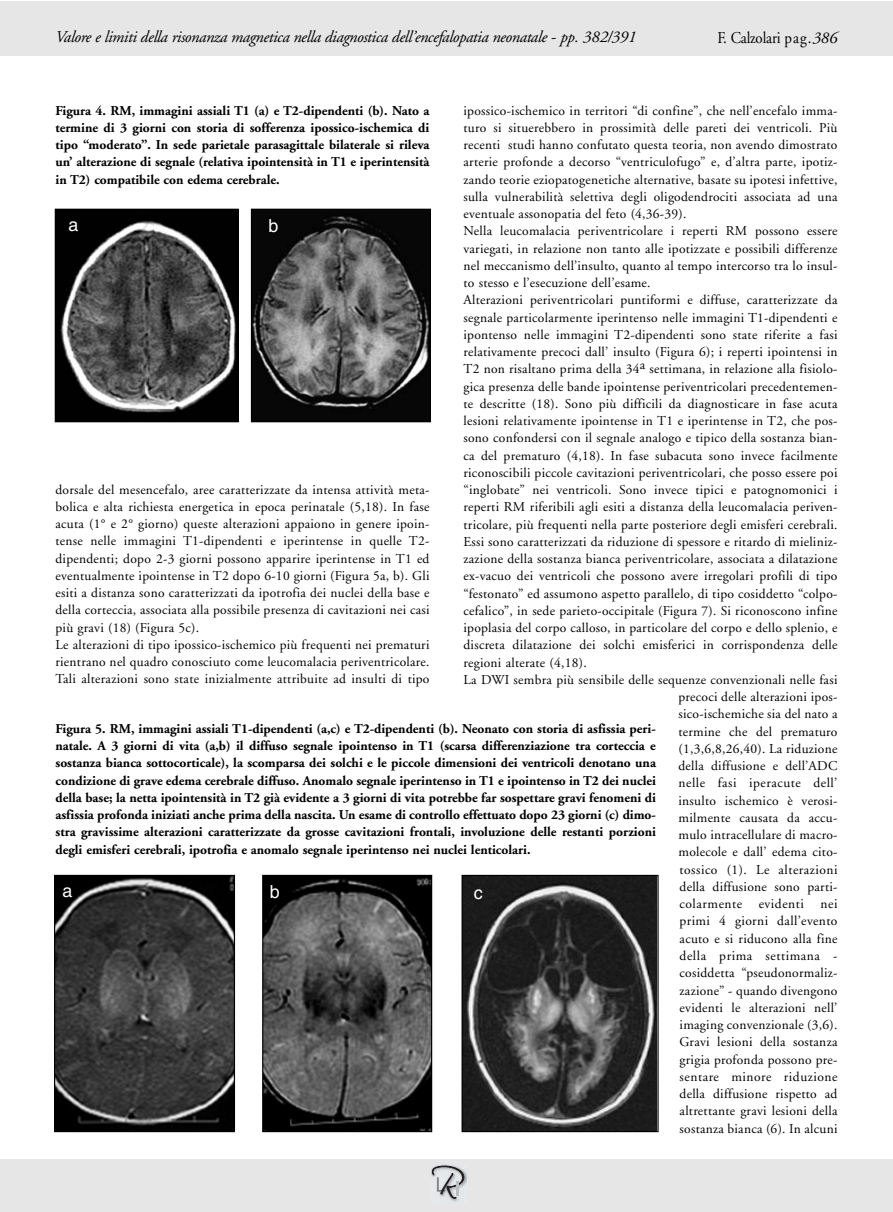
<style>
.page{position:relative;width:893px;height:1212px;background:#fff}
.page>*{position:absolute;margin:0;border:0;box-sizing:border-box;transform-origin:0 0}
.t1{font:18px "Helvetica";color:#fff}
.t2{font:italic 16.5px "Adobe Garamond";letter-spacing:-.025em;color:#000}
.t3{font:16.5px "Adobe Garamond";letter-spacing:-.01em;color:#000;scale:.9 1}
.t4{font:13.5px/17.2px "Adobe Garamond";letter-spacing:.02em;color:#000}
.t5{font:700 13.5px/17.2px "Adobe Garamond";color:#000;text-align:justify}
.t6{font:13.5px "Adobe Garamond";letter-spacing:.04em;color:#000}
.s1{font-style:italic}
</style>
<div class="page">
<div style="left:0;top:1px;width:892px;height:54px;background:#e6e6e6"></div>
<div style="left:0;top:1159px;width:892px;height:53px;background:#e6e6e6"></div>
<svg style="left:432px;top:1164px;width:34px;height:38px"></svg>
<img style="left:253px;top:211px;width:176px;height:209px">
<div style="left:251px;top:209px;width:180px;height:213px;border:1px solid #000"></div>
<img style="left:57px;top:211px;width:180px;height:209px">
<div style="left:55px;top:209px;width:184px;height:213px;border:1px solid #000"></div>
<img style="left:56px;top:877px;width:177px;height:253px">
<div style="left:54px;top:875px;width:181px;height:257px;border:1px solid #000"></div>
<img style="left:264px;top:877px;width:166px;height:253px">
<div style="left:262px;top:875px;width:170px;height:257px;border:1px solid #000"></div>
<img style="left:464px;top:877px;width:192px;height:253px">
<div style="left:462px;top:875px;width:197px;height:257px;border:1px solid #000"></div>
<p class="t2" style="left:55px;top:30px;width:582px">Valore e limiti della risonanza magnetica nella diagnostica dell’encefalopatia neonatale - pp. 382/391</p>
<p class="t3" style="left:717px;top:31px;width:135px">F. Calzolari pag.<span class="s1">386</span></p>
<p class="t5" style="left:56px;top:103px;width:375px">Figura 4. RM, immagini assiali T1 (a) e T2-dipendenti (b). Nato a termine di 3 giorni con storia di sofferenza ipossico-ischemica di tipo “moderato”. In sede parietale parasagittale bilaterale si rileva un’ alterazione di segnale (relativa ipointensità in T1 e iperintensità in T2) compatibile con edema cerebrale.</p>
<h1 class="t1" style="left:69px;top:218px;width:12px">a</h1>
<h1 class="t1" style="left:268px;top:219px;width:12px">b</h1>
<p class="t4" style="left:463px;top:103px;width:375px">ipossico-ischemico in territori “di confine”, che nell’encefalo imma-</p>
<p class="t4" style="left:463px;top:120px;width:375px">turo si situerebbero in prossimità delle pareti dei ventricoli. Più</p>
<p class="t4" style="left:463px;top:137px;width:375px">recenti studi hanno confutato questa teoria, non avendo dimostrato</p>
<p class="t4" style="left:463px;top:155px;width:375px">arterie profonde a decorso “ventriculofugo” e, d’altra parte, ipotiz-</p>
<p class="t4" style="left:463px;top:172px;width:375px">zando teorie eziopatogenetiche alternative, basate su ipotesi infettive,</p>
<p class="t4" style="left:463px;top:189px;width:375px">sulla vulnerabilità selettiva degli oligodendrociti associata ad una</p>
<p class="t4" style="left:463px;top:206px;width:225px">eventuale assonopatia del feto (4,36-39).</p>
<p class="t4" style="left:463px;top:224px;width:375px">Nella leucomalacia periventricolare i reperti RM possono essere</p>
<p class="t4" style="left:463px;top:241px;width:375px">variegati, in relazione non tanto alle ipotizzate e possibili differenze</p>
<p class="t4" style="left:463px;top:258px;width:375px">nel meccanismo dell’insulto, quanto al tempo intercorso tra lo insul-</p>
<p class="t4" style="left:463px;top:275px;width:189px">to stesso e l’esecuzione dell’esame.</p>
<p class="t4" style="left:463px;top:293px;width:375px">Alterazioni periventricolari puntiformi e diffuse, caratterizzate da</p>
<p class="t4" style="left:463px;top:310px;width:375px">segnale particolarmente iperintenso nelle immagini T1-dipendenti e</p>
<p class="t4" style="left:463px;top:327px;width:375px">ipontenso nelle immagini T2-dipendenti sono state riferite a fasi</p>
<p class="t4" style="left:463px;top:344px;width:375px">relativamente precoci dall’ insulto (Figura 6); i reperti ipointensi in</p>
<p class="t4" style="left:463px;top:362px;width:375px">T2 non risaltano prima della 34a settimana, in relazione alla fisiolo-</p>
<p class="t4" style="left:463px;top:379px;width:375px">gica presenza delle bande ipointense periventricolari precedentemen-</p>
<p class="t4" style="left:463px;top:396px;width:375px">te descritte (18). Sono più difficili da diagnosticare in fase acuta</p>
<p class="t4" style="left:463px;top:413px;width:375px">lesioni relativamente ipointense in T1 e iperintense in T2, che pos-</p>
<p class="t4" style="left:463px;top:431px;width:375px">sono confondersi con il segnale analogo e tipico della sostanza bian-</p>
<p class="t4" style="left:463px;top:448px;width:375px">ca del prematuro (4,18). In fase subacuta sono invece facilmente</p>
<p class="t4" style="left:463px;top:465px;width:375px">riconoscibili piccole cavitazioni periventricolari, che posso essere poi</p>
<p class="t4" style="left:463px;top:482px;width:375px">“inglobate” nei ventricoli. Sono invece tipici e patognomonici i</p>
<p class="t4" style="left:463px;top:500px;width:375px">reperti RM riferibili agli esiti a distanza della leucomalacia periven-</p>
<p class="t4" style="left:463px;top:517px;width:375px">tricolare, più frequenti nella parte posteriore degli emisferi cerebrali.</p>
<p class="t4" style="left:463px;top:534px;width:375px">Essi sono caratterizzati da riduzione di spessore e ritardo di mieliniz-</p>
<p class="t4" style="left:463px;top:551px;width:375px">zazione della sostanza bianca periventricolare, associata a dilatazione</p>
<p class="t4" style="left:463px;top:569px;width:375px">ex-vacuo dei ventricoli che possono avere irregolari profili di tipo</p>
<p class="t4" style="left:463px;top:586px;width:375px">“festonato” ed assumono aspetto parallelo, di tipo cosiddetto “colpo-</p>
<p class="t4" style="left:463px;top:603px;width:375px">cefalico”, in sede parieto-occipitale (Figura 7). Si riconoscono infine</p>
<p class="t4" style="left:463px;top:620px;width:375px">ipoplasia del corpo calloso, in particolare del corpo e dello splenio, e</p>
<p class="t4" style="left:463px;top:638px;width:375px">discreta dilatazione dei solchi emisferici in corrispondenza delle</p>
<p class="t4" style="left:463px;top:655px;width:125px">regioni alterate (4,18).</p>
<p class="t4" style="left:463px;top:672px;width:375px">La DWI sembra più sensibile delle sequenze convenzionali nelle fasi</p>
<p class="t4" style="left:678px;top:689px;width:160px">precoci delle alterazioni ipos-</p>
<p class="t4" style="left:678px;top:707px;width:160px">sico-ischemiche sia del nato a</p>
<p class="t4" style="left:678px;top:724px;width:160px">termine che del prematuro</p>
<p class="t4" style="left:678px;top:741px;width:160px">(1,3,6,8,26,40). La riduzione</p>
<p class="t4" style="left:678px;top:758px;width:160px">della diffusione e dell’ADC</p>
<p class="t6" style="left:678px;top:778px;width:160px">nelle fasi iperacute dell’</p>
<p class="t4" style="left:678px;top:793px;width:160px">insulto ischemico è verosi-</p>
<p class="t4" style="left:678px;top:810px;width:160px">milmente causata da accu-</p>
<p class="t4" style="left:678px;top:827px;width:160px">mulo intracellulare di macro-</p>
<p class="t4" style="left:678px;top:845px;width:160px">molecole e dall’ edema cito-</p>
<p class="t4" style="left:680px;top:862px;width:159px">tossico (1). Le alterazioni</p>
<p class="t4" style="left:680px;top:879px;width:159px">della diffusione sono parti-</p>
<p class="t6" style="left:680px;top:898px;width:159px">colarmente evidenti nei</p>
<p class="t4" style="left:680px;top:914px;width:159px">primi 4 giorni dall’evento</p>
<p class="t4" style="left:680px;top:931px;width:159px">acuto e si riducono alla fine</p>
<p class="t6" style="left:680px;top:950px;width:159px">della prima settimana -</p>
<p class="t4" style="left:680px;top:965px;width:159px">cosiddetta “pseudonormaliz-</p>
<p class="t4" style="left:680px;top:983px;width:159px">zazione” - quando divengono</p>
<p class="t4" style="left:680px;top:1000px;width:159px">evidenti le alterazioni nell’</p>
<p class="t4" style="left:680px;top:1017px;width:159px">imaging convenzionale (3,6).</p>
<p class="t4" style="left:680px;top:1034px;width:159px">Gravi lesioni della sostanza</p>
<p class="t4" style="left:680px;top:1052px;width:159px">grigia profonda possono pre-</p>
<p class="t6" style="left:680px;top:1071px;width:159px">sentare minore riduzione</p>
<p class="t4" style="left:680px;top:1086px;width:159px">della diffusione rispetto ad</p>
<p class="t4" style="left:680px;top:1103px;width:159px">altrettante gravi lesioni della</p>
<p class="t4" style="left:680px;top:1121px;width:159px">sostanza bianca (6). In alcuni</p>
<p class="t4" style="left:56px;top:482px;width:375px">dorsale del mesencefalo, aree caratterizzate da intensa attività meta&shy;bolica e alta richiesta energetica in epoca perinatale (5,18). In fase acuta (1° e 2° giorno) queste alterazioni appaiono in genere ipoin&shy;tense nelle immagini T1-dipendenti e iperintense in quelle T2- dipendenti; dopo 2-3 giorni possono apparire iperintense in T1 ed eventualmente ipointense in T2 dopo 6-10 giorni (Figura 5a, b). Gli esiti a distanza sono caratterizzati da ipotrofia dei nuclei della base e della corteccia, associata alla possibile presenza di cavitazioni nei casi più gravi (18) (Figura 5c).<br>Le alterazioni di tipo ipossico-ischemico più frequenti nei prematuri rientrano nel quadro conosciuto come leucomalacia periventricolare.<br>Tali alterazioni sono state inizialmente attribuite ad insulti di tipo</p>
<p class="t5" style="left:56px;top:721px;width:602px">Figura 5. RM, immagini assiali T1-dipendenti (a,c) e T2-dipendenti (b). Neonato con storia di asfissia peri&shy;natale. A 3 giorni di vita (a,b) il diffuso segnale ipointenso in T1 (scarsa differenziazione tra corteccia e sostanza bianca sottocorticale), la scomparsa dei solchi e le piccole dimensioni dei ventricoli denotano una condizione di grave edema cerebrale diffuso. Anomalo segnale iperintenso in T1 e ipointenso in T2 dei nuclei della base; la netta ipointensità in T2 già evidente a 3 giorni di vita potrebbe far sospettare gravi fenomeni di asfissia profonda iniziati anche prima della nascita. Un esame di controllo effettuato dopo 23 giorni (c) dimo&shy;stra gravissime alterazioni caratterizzate da grosse cavitazioni frontali, involuzione delle restanti porzioni degli emisferi cerebrali, ipotrofia e anomalo segnale iperintenso nei nuclei lenticolari.</p>
<h1 class="t1" style="left:63px;top:884px;width:12px">a</h1>
<h1 class="t1" style="left:270px;top:885px;width:12px">b</h1>
<h1 class="t1" style="left:474px;top:886px;width:10px">c</h1>
</div>
